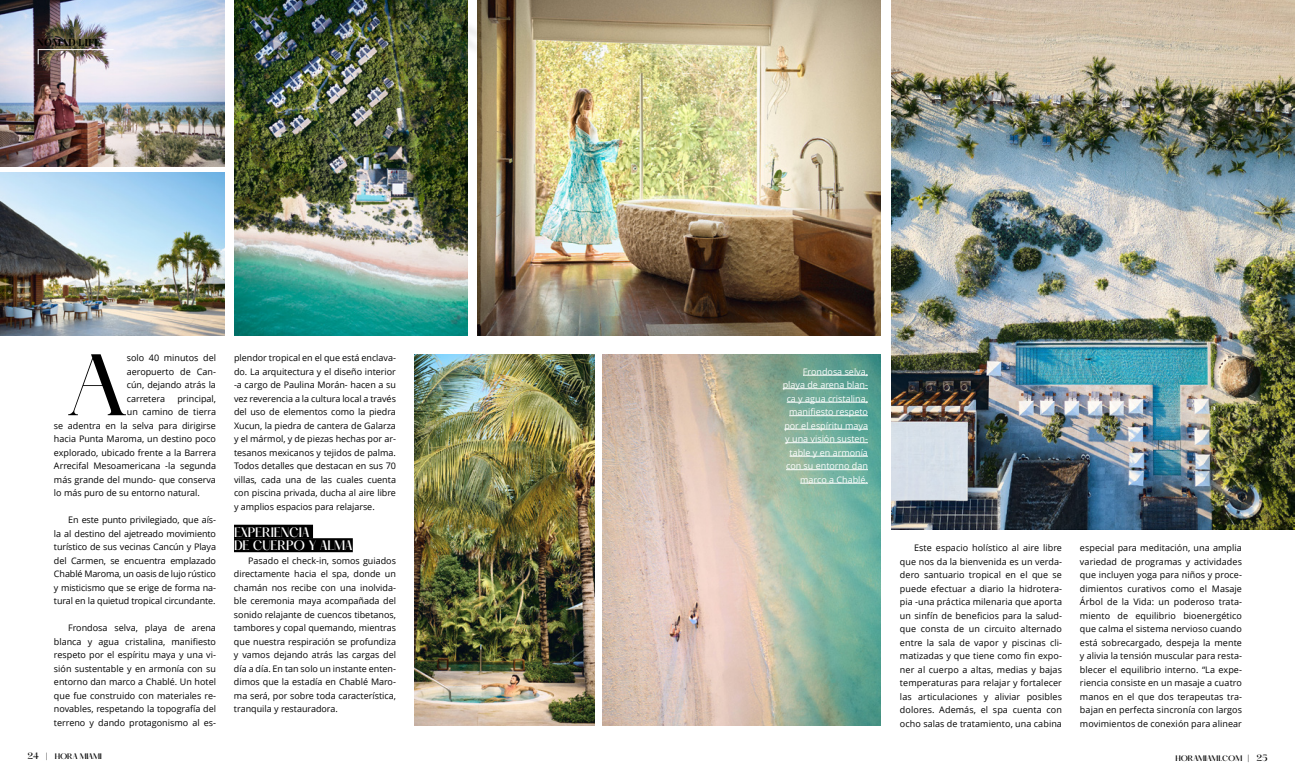
<style>
.page{position:relative;width:1296px;height:783px;background:#fff}
.page>*{position:absolute;margin:0;border:0;box-sizing:border-box;transform-origin:0 0}
.t1{font:79.1px "MATIOTTELEGANTFONT";color:#000}
.t2{font:500 12px/13.5px "PP Hatton";letter-spacing:-.03em;color:#fff;scale:.93 1}
.t3{font:700 10px "Playfair Display";letter-spacing:.01em;color:#000}
.t4{font:9px/13.5px "Open Sans";color:#000;text-align:justify}
.t5{font:9px/13.5px "Open Sans";color:#fff;text-align:right}
.t6{font:500 7px "PP Hatton";letter-spacing:-.03em;color:#000}
.s1{font-size:8px}
.s2{font-family:"Bell";font-weight:400;font-size:8px}
</style>
<div class="page">
<div style="left:234px;top:525px;width:79px;height:14px;background:#000"></div>
<div style="left:234px;top:538px;width:119px;height:14px;background:#000"></div>
<img style="left:0;top:0;width:225px;height:166px">
<img style="left:0;top:173px;width:225px;height:163px">
<img style="left:477px;top:0;width:404px;height:336px">
<img style="left:891px;top:0;width:404px;height:530px">
<img style="left:234px;top:0;width:234px;height:336px">
<img style="left:603px;top:355px;width:278px;height:370px">
<img style="left:414px;top:355px;width:180px;height:370px">
<hr style="left:803px;top:375px;width:65px;height:1px;background:#fff">
<hr style="left:783px;top:388px;width:85px;height:1px;background:#fff">
<hr style="left:787px;top:402px;width:81px;height:1px;background:#fff">
<hr style="left:789px;top:415px;width:79px;height:1px;background:#fff">
<hr style="left:784px;top:429px;width:84px;height:1px;background:#fff">
<hr style="left:785px;top:442px;width:83px;height:1px;background:#fff">
<hr style="left:790px;top:456px;width:78px;height:1px;background:#fff">
<hr style="left:786px;top:469px;width:82px;height:1px;background:#fff">
<hr style="left:800px;top:483px;width:68px;height:1px;background:#fff">
<img style="left:283px;top:0;width:448px;height:125px">
<svg style="left:37px;top:49px;width:78px;height:16px"></svg>
<p class="t3" style="left:37px;top:36px;width:65px">NOMAD LIFE</p>
<h1 class="t1" style="left:67px;top:341px;width:61px">A</h1>
<p class="t4" style="left:127px;top:351px;width:91px">solo 40 minutos del aeropuerto de Can&shy;cún, dejando atrás la carretera</p>
<p class="t4" style="left:177px;top:391px;width:40px">principal,</p>
<p class="t4" style="left:127px;top:405px;width:91px">un camino de tierra</p>
<p class="t4" style="left:54px;top:418px;width:164px">se adentra en la selva para dirigirse</p>
<p class="t4" style="left:54px;top:432px;width:164px">hacia Punta Maroma, un destino poco</p>
<p class="t4" style="left:54px;top:445px;width:164px">explorado, ubicado frente a la Barrera</p>
<p class="t4" style="left:54px;top:459px;width:164px">Arrecifal Mesoamericana -la segunda</p>
<p class="t4" style="left:54px;top:472px;width:163px">más grande del mundo- que conserva</p>
<p class="t4" style="left:54px;top:486px;width:147px">lo más puro de su entorno natural.</p>
<p class="t4" style="left:54px;top:513px;width:164px;text-indent:14px">En este punto privilegiado, que aís&shy;la al destino del ajetreado movimiento turístico de sus vecinas Cancún y Playa del Carmen, se encuentra emplazado Chablé Maroma, un oasis de lujo rústico y misticismo que se erige de forma na&shy;tural en la quietud tropical circundante.</p>
<p class="t4" style="left:54px;top:621px;width:164px;text-indent:14px">Frondosa selva, playa de arena blanca y agua cristalina, manifiesto respeto por el espíritu maya y una vi&shy;sión sustentable y en armonía con su entorno dan marco a Chablé. Un hotel que fue construido con materiales re&shy;novables, respetando la topografía del terreno y dando protagonismo al es-</p>
<p class="t4" style="left:234px;top:351px;width:164px">plendor tropical en el que está enclava&shy;do. La arquitectura y el diseño interior -a cargo de Paulina Morán- hacen a su vez reverencia a la cultura local a través del uso de elementos como la piedra Xucun, la piedra de cantera de Galarza y el mármol, y de piezas hechas por ar&shy;tesanos mexicanos y tejidos de palma.<br>Todos detalles que destacan en sus 70 villas, cada una de las cuales cuenta con piscina privada, ducha al aire libre y amplios espacios para relajarse.</p>
<h2 class="t2" style="left:234px;top:526px;width:129px">EXPERIENCIA<br>DE CUERPO Y ALMA</h2>
<p class="t4" style="left:234px;top:553px;width:164px;text-indent:14px">Pasado el check-in, somos guiados directamente hacia el spa, donde un chamán nos recibe con una inolvida&shy;ble ceremonia maya acompañada del sonido relajante de cuencos tibetanos, tambores y copal quemando, mientras que nuestra respiración se profundiza y vamos dejando atrás las cargas del día a día. En tan solo un instante enten&shy;dimos que la estadía en Chablé Maro&shy;ma será, por sobre toda característica, tranquila y restauradora.</p>
<p class="t5" style="left:783px;top:364px;width:87px">Frondosa selva, playa de arena blan&shy;ca y agua cristalina, manifiesto respeto por el espíritu maya y una visión susten&shy;table y en armonía con su entorno dan marco a Chablé.</p>
<p class="t4" style="left:900px;top:541px;width:164px;text-indent:14px">Este espacio holístico al aire libre que nos da la bienvenida es un verda&shy;dero santuario tropical en el que se puede efectuar a diario la hidrotera&shy;pia -una práctica milenaria que aporta un sinfín de beneficios para la salud&shy;que consta de un circuito alternado entre la sala de vapor y piscinas cli&shy;matizadas y que tiene como fin expo&shy;ner al cuerpo a altas, medias y bajas temperaturas para relajar y fortalecer las articulaciones y aliviar posibles dolores. Además, el spa cuenta con ocho salas de tratamiento, una cabina</p>
<p class="t4" style="left:1080px;top:541px;width:164px">especial para meditación, una amplia variedad de programas y actividades que incluyen yoga para niños y proce&shy;dimientos curativos como el Masaje Árbol de la Vida: un poderoso trata&shy;miento de equilibrio bioenergético que calma el sistema nervioso cuando está sobrecargado, despeja la mente y alivia la tensión muscular para resta&shy;blecer el equilibrio interno. “La expe&shy;riencia consiste en un masaje a cuatro manos en el que dos terapeutas tra&shy;bajan en perfecta sincronía con largos movimientos de conexión para alinear</p>
<p class="t6" style="left:28px;top:752px;width:76px"><span class="s1">24</span> <span class="s2">|</span> HORA MIAMI</p>
<p class="t6" style="left:1176px;top:755px;width:94px">HORAMIAMI.COM <span class="s2">|</span> <span class="s1">25</span></p>
</div>
